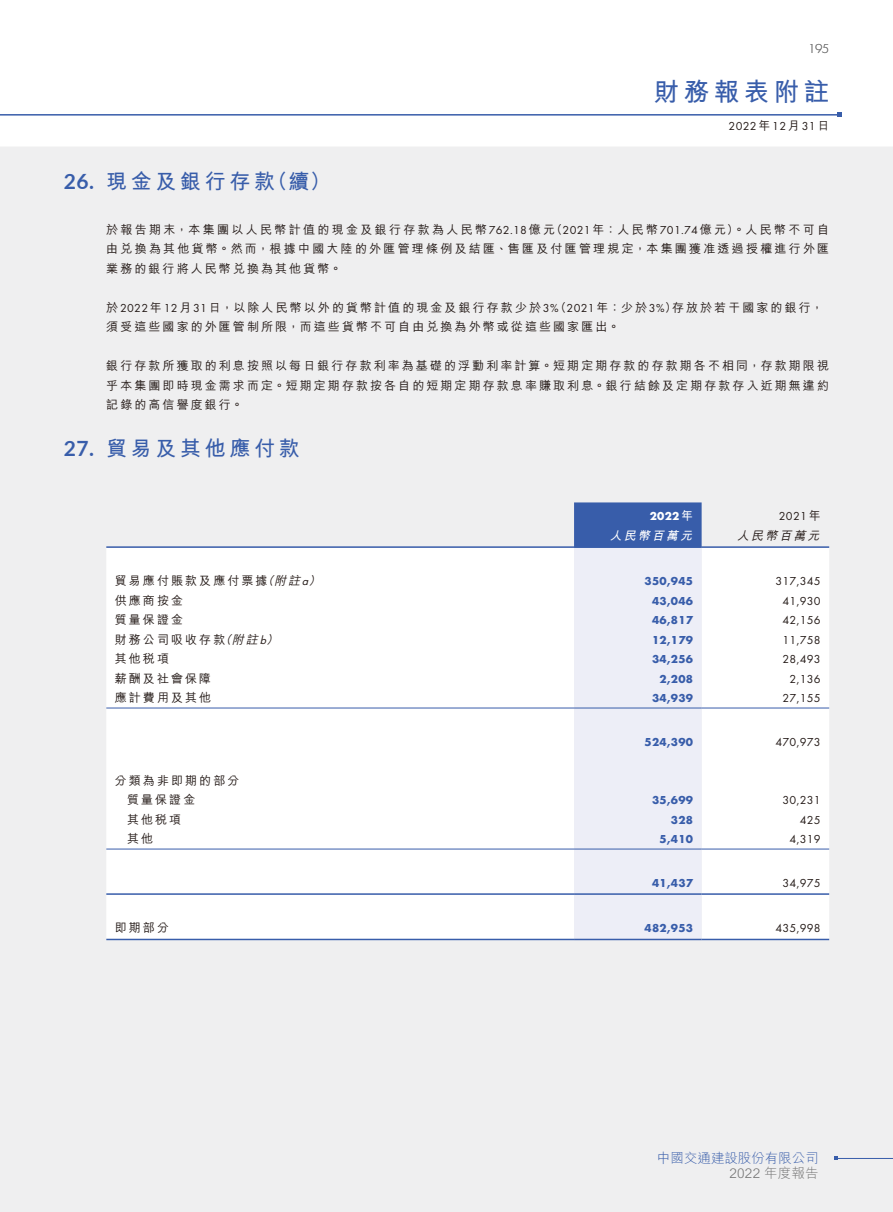
<style>
.page{position:relative;width:893px;height:1212px;background:#fff}
.page>*{position:absolute;margin:0;border:0;box-sizing:border-box;transform-origin:0 0}
.t1{font:700 25.5px "M Hei HK";letter-spacing:.175em;color:#385daa}
.t2{font:700 21px "M Hei HK";letter-spacing:.175em;color:#385daa}
.t3{font:300 13.5px "M Hei HK";color:#385daa}
.t4{font:300 13.5px "M Hei HK";letter-spacing:.015em;color:#727272}
.t5{font:300 13.5px "Futura PT";color:#727272}
.t6{font:500 12px/19.5px "M Hei HK";letter-spacing:.175em;color:#231916;text-align:justify}
.t7{font:12px "Futura PT";letter-spacing:.025em;color:#231916}
.t8{font:700 12px "Futura PT";letter-spacing:.025em;color:#385daa}
.t9{font:italic 700 12px "M Hei HK";color:#fff}
.t10{font:italic 500 12px "M Hei HK";color:#231916}
.t11{font:700 12px "Futura PT";color:#fff}
.s1{font-family:"M Hei HK";font-weight:500}
.s2{font-family:"Lato"}
.s3{font-family:"Futura PT";font-weight:400}
.s4{font-family:"M Hei HK"}
.s5{font-style:italic}
.s6{font-family:"Futura PT";font-weight:400;font-style:italic}
</style>
<div class="page">
<div style="left:0;top:147px;width:893px;height:1065px;background:#efeff0"></div>
<hr style="left:0;top:114px;width:840px;height:2px;background:#385daa">
<svg style="left:838px;top:113px;width:4px;height:4px"></svg>
<hr style="left:836px;top:1158px;width:57px;height:1px;background:#385daa">
<div style="left:574px;top:502px;width:128px;height:44px;background:#385daa"></div>
<svg style="left:106px;top:548px;width:723px;height:391px"></svg>
<div style="left:574px;top:548px;width:128px;height:391px;background:#edeef7"></div>
<hr style="left:106px;top:546px;width:468px;height:2px;background:#385daa">
<hr style="left:574px;top:546px;width:128px;height:2px;background:#385daa">
<hr style="left:702px;top:546px;width:127px;height:2px;background:#385daa">
<hr style="left:106px;top:708px;width:468px;height:1px;background:#385daa">
<hr style="left:574px;top:708px;width:128px;height:1px;background:#385daa">
<hr style="left:702px;top:708px;width:127px;height:1px;background:#385daa">
<hr style="left:106px;top:849px;width:468px;height:1px;background:#385daa">
<hr style="left:574px;top:849px;width:128px;height:1px;background:#385daa">
<hr style="left:702px;top:849px;width:127px;height:1px;background:#385daa">
<hr style="left:106px;top:893px;width:468px;height:2px;background:#385daa">
<hr style="left:574px;top:893px;width:128px;height:2px;background:#385daa">
<hr style="left:702px;top:893px;width:127px;height:2px;background:#385daa">
<hr style="left:106px;top:939px;width:468px;height:1px;background:#385daa">
<hr style="left:574px;top:939px;width:128px;height:1px;background:#385daa">
<hr style="left:702px;top:939px;width:127px;height:1px;background:#385daa">
<p class="t5" style="left:808px;top:40px;width:22px">195</p>
<h1 class="t1" style="left:654px;top:73px;width:177px">財務報表附註</h1>
<p class="t7" style="left:729px;top:118px;width:102px">2022<span class="s1">年</span>12<span class="s1">月</span>31<span class="s1">日</span></p>
<h2 class="t2" style="left:64px;top:166px;width:269px"><span class="s2">26.</span> 現金及銀行存款（續）</h2>
<p class="t6" style="left:106px;top:219px;width:724px">於報告期末，本集團以人民幣計值的現金及銀行存款為人民幣<span class="s3">762.18</span>億元（<span class="s3">2021</span>年：人民幣<span class="s3">701.74</span>億元）。人民幣不可自由兌換為其他貨幣。然而，根據中國大陸的外匯管理條例及結匯、售匯及付匯管理規定，本集團獲准透過授權進行外匯業務的銀行將人民幣兌換為其他貨幣。</p>
<p class="t6" style="left:106px;top:297px;width:718px">於<span class="s3">2022</span>年<span class="s3">12</span>月<span class="s3">31</span>日，以除人民幣以外的貨幣計值的現金及銀行存款少於<span class="s3">3%</span>（<span class="s3">2021</span>年：少於<span class="s3">3%</span>）存放於若干國家的銀行，須受這些國家的外匯管制所限，而這些貨幣不可自由兌換為外幣或從這些國家匯出。</p>
<p class="t6" style="left:106px;top:355px;width:724px">銀行存款所獲取的利息按照以每日銀行存款利率為基礎的浮動利率計算。短期定期存款的存款期各不相同，存款期限視乎本集團即時現金需求而定。短期定期存款按各自的短期定期存款息率賺取利息。銀行結餘及定期存款存入近期無違約記錄的高信譽度銀行。</p>
<h2 class="t2" style="left:64px;top:433px;width:238px"><span class="s2">27.</span> 貿易及其他應付款</h2>
<p class="t11" style="left:650px;top:509px;width:45px">2022<span class="s4">年</span></p>
<p class="t7" style="left:779px;top:509px;width:43px">2021<span class="s1">年</span></p>
<p class="t9" style="left:610px;top:527px;width:87px">人民幣百萬元</p>
<p class="t10" style="left:737px;top:527px;width:87px">人民幣百萬元</p>
<p class="t6" style="left:115px;top:570px;width:211px">貿易應付賬款及應付票據<span class="s5">（附註</span><span class="s6">a</span><span class="s5">）</span></p>
<p class="t8" style="left:645px;top:574px;width:50px">350,945</p>
<p class="t7" style="left:775px;top:574px;width:47px">317,345</p>
<p class="t6" style="left:115px;top:590px;width:70px">供應商按金</p>
<p class="t8" style="left:652px;top:593px;width:43px">43,046</p>
<p class="t7" style="left:782px;top:594px;width:40px">41,930</p>
<p class="t6" style="left:115px;top:609px;width:70px">質量保證金</p>
<p class="t8" style="left:652px;top:613px;width:43px">46,817</p>
<p class="t7" style="left:782px;top:613px;width:40px">42,156</p>
<p class="t6" style="left:115px;top:629px;width:168px">財務公司吸收存款<span class="s5">（附註</span><span class="s6">b</span><span class="s5">）</span></p>
<p class="t8" style="left:652px;top:632px;width:43px">12,179</p>
<p class="t7" style="left:782px;top:633px;width:40px">11,758</p>
<p class="t6" style="left:115px;top:648px;width:56px">其他稅項</p>
<p class="t8" style="left:652px;top:652px;width:43px">34,256</p>
<p class="t7" style="left:782px;top:652px;width:40px">28,493</p>
<p class="t6" style="left:115px;top:668px;width:98px">薪酬及社會保障</p>
<p class="t8" style="left:660px;top:671px;width:35px">2,208</p>
<p class="t7" style="left:790px;top:672px;width:33px">2,136</p>
<p class="t6" style="left:115px;top:687px;width:98px">應計費用及其他</p>
<p class="t8" style="left:652px;top:691px;width:43px">34,939</p>
<p class="t7" style="left:782px;top:691px;width:40px">27,155</p>
<p class="t8" style="left:645px;top:734px;width:50px">524,390</p>
<p class="t7" style="left:775px;top:735px;width:47px">470,973</p>
<p class="t6" style="left:127px;top:770px;width:114px;text-indent:-12px">分類為非即期的部分質量保證金</p>
<p class="t8" style="left:652px;top:793px;width:43px">35,699</p>
<p class="t7" style="left:782px;top:793px;width:40px">30,231</p>
<p class="t6" style="left:127px;top:809px;width:56px">其他稅項</p>
<p class="t8" style="left:671px;top:812px;width:24px">328</p>
<p class="t7" style="left:800px;top:813px;width:22px">425</p>
<p class="t6" style="left:127px;top:828px;width:28px">其他</p>
<p class="t8" style="left:660px;top:832px;width:35px">5,410</p>
<p class="t7" style="left:790px;top:832px;width:33px">4,319</p>
<p class="t8" style="left:652px;top:875px;width:43px">41,437</p>
<p class="t7" style="left:782px;top:876px;width:40px">34,975</p>
<p class="t6" style="left:115px;top:917px;width:56px">即期部分</p>
<p class="t8" style="left:645px;top:920px;width:50px">482,953</p>
<p class="t7" style="left:775px;top:921px;width:47px">435,998</p>
<p class="t3" style="left:657px;top:1151px;width:163px">中國交通建設股份有限公司</p>
<p class="t4" style="left:730px;top:1166px;width:91px">2022 年度報告</p>
</div>
